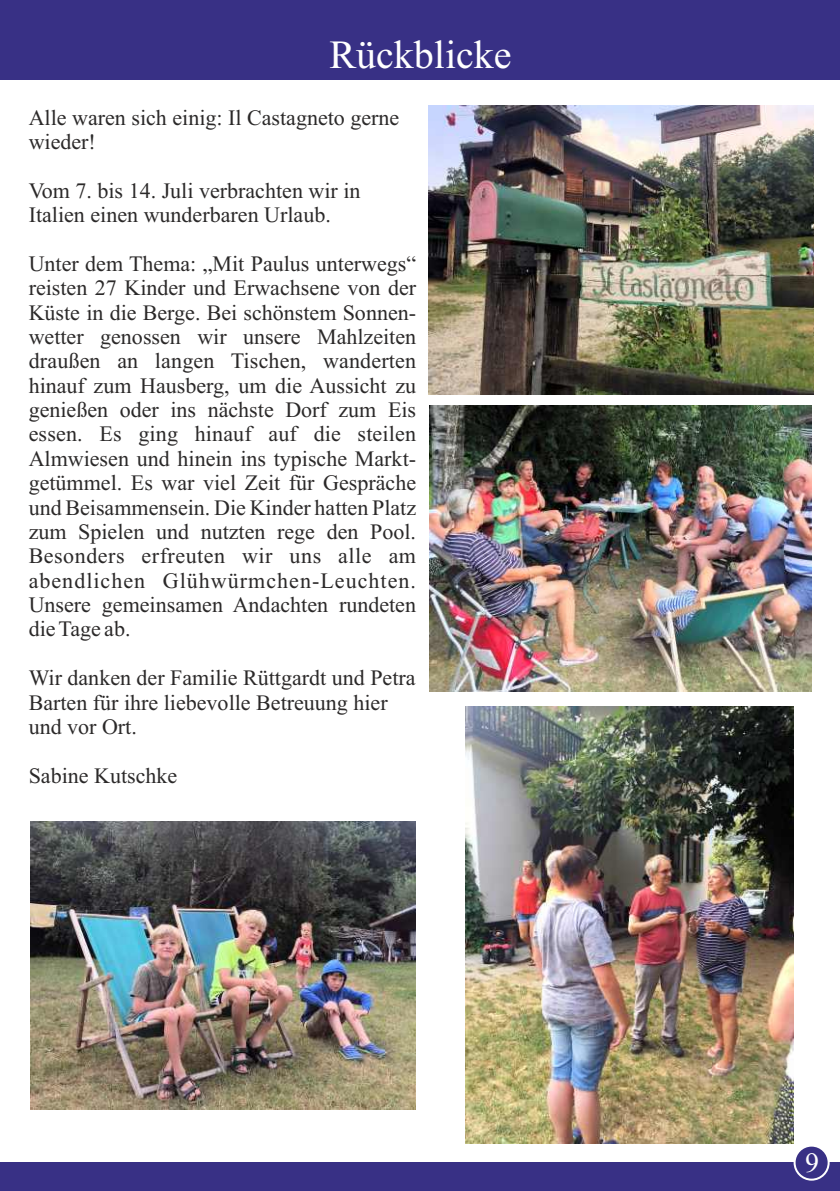
<style>
.page{position:relative;width:840px;height:1191px;background:#fff}
.page>*{position:absolute;margin:0;border:0;box-sizing:border-box;transform-origin:0 0}
.t1{font:40px "Times New Roman";color:#fff}
.t2{font:28px "Times New Roman";color:#fff}
.t3{font:22px/24.4px "Times New Roman";color:#2b2929}
</style>
<div class="page">
<div style="left:0;top:0;width:839px;height:79px;background:#383085"></div>
<div style="left:0;top:1162px;width:839px;height:29px;background:#383085"></div>
<img style="left:428px;top:106px;width:385px;height:289px">
<img style="left:429px;top:405px;width:382px;height:286px">
<img style="left:31px;top:821px;width:384px;height:288px">
<img style="left:465px;top:706px;width:328px;height:437px">
<div style="left:793px;top:1144px;width:36px;height:36px;background:#383085;border:2px solid #fff;border-radius:50%"></div>
<h1 class="t1" style="left:329px;top:40px;width:184px">Rückblicke</h1>
<p class="t3" style="left:29px;top:107px;width:372px">Alle waren sich einig: Il Castagneto gerne wieder!</p>
<p class="t3" style="left:29px;top:180px;width:333px">Vom 7. bis 14. Juli verbrachten wir in<br>Italien einen wunderbaren Urlaub.</p>
<p class="t3" style="left:29px;top:253px;width:389px;text-align:justify">Unter dem Thema: „Mit Paulus unterwegs“ reisten 27 Kinder und Erwachsene von der Küste in die Berge. Bei schönstem Sonnen&shy;wetter genossen wir unsere Mahlzeiten draußen an langen Tischen, wanderten hinauf zum Hausberg, um die Aussicht zu genießen oder ins nächste Dorf zum Eis essen. Es ging hinauf auf die steilen Almwiesen und hinein ins typische Markt&shy;getümmel. Es war viel Zeit für Gespräche und Beisammensein. Die Kinder hatten Platz zum Spielen und nutzten rege den Pool.<br>Besonders erfreuten wir uns alle am abendlichen Glühwürmchen-Leuchten.<br>Unsere gemeinsamen Andachten rundeten die Tage ab.</p>
<p class="t3" style="left:29px;top:667px;width:388px">Wir danken der Familie Rüttgardt und Petra<br>Barten für ihre liebevolle Betreuung hier und vor Ort.</p>
<p class="t3" style="left:29px;top:765px;width:150px">Sabine Kutschke</p>
<p class="t2" style="left:804px;top:1152px;width:15px">9</p>
</div>
